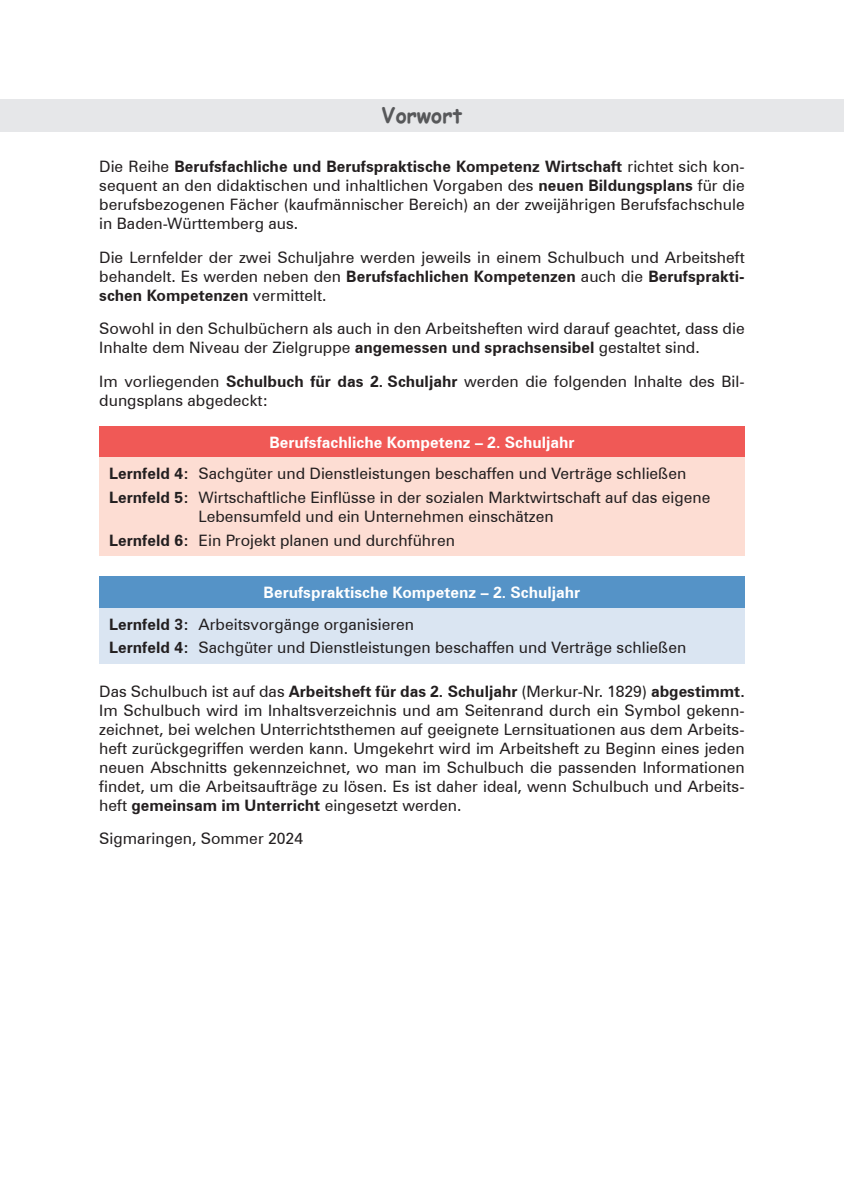
<style>
.page{position:relative;width:844px;height:1191px;background:#fff}
.page>*{position:absolute;margin:0;border:0;box-sizing:border-box;transform-origin:0 0}
.t1{font:700 21px "Comic Sans MS";color:#57585a}
.t2{font:15.75px/18.9px "Zurich BT";color:#231f20}
.t3{font:700 15.75px/31.8px "Zurich BT";color:#fff}
.s1{font-weight:700}
.s2{font-weight:700;color:#fff}
.s3{color:#231f20}
.s4{font-weight:400;color:#231f20}
</style>
<div class="page">
<div style="left:0;top:99px;width:843px;height:33px;background:#e6e7e9"></div>
<div style="left:99px;top:426px;width:645px;height:31px;background:#f05956"></div>
<div style="left:99px;top:457px;width:645px;height:99px;background:#fdddd3"></div>
<div style="left:99px;top:576px;width:645px;height:31px;background:#5593c7"></div>
<div style="left:99px;top:607px;width:645px;height:56px;background:#dae5f2"></div>
<h1 class="t1" style="left:381px;top:100px;width:82px">Vorwort</h1>
<p class="t2" style="left:99px;top:157px;width:646px;text-align:justify">Die Reihe <span class="s1">Berufsfachliche und Berufspraktische Kompetenz Wirtschaft</span> richtet sich kon&shy;sequent an den didaktischen und inhaltlichen Vorgaben des <span class="s1">neuen Bildungsplans</span> für die berufsbezogenen Fächer (kaufmännischer Bereich) an der zweijährigen Berufsfachschule in Baden-Württemberg aus.</p>
<p class="t2" style="left:99px;top:247px;width:646px;text-align:justify">Die Lernfelder der zwei Schuljahre werden jeweils in einem Schulbuch und Arbeitsheft behandelt. Es werden neben den <span class="s1">Berufsfachlichen Kompetenzen</span> auch die <span class="s1">Berufsprakti&shy;schen Kompetenzen</span> vermittelt.</p>
<p class="t2" style="left:99px;top:319px;width:646px">Sowohl in den Schulbüchern als auch in den Arbeitsheften wird darauf geachtet, dass die<br>Inhalte dem Niveau der Zielgruppe <span class="s1">angemessen und sprachsensibel</span> gestaltet sind.</p>
<p class="t2" style="left:99px;top:372px;width:646px">Im vorliegenden <span class="s1">Schulbuch für das 2. Schuljahr</span> werden die folgenden Inhalte des Bil&shy;dungsplans abgedeckt:</p>
<p class="t2" style="left:109px;top:426px;width:578px;line-height:31.8px;text-indent:160px"><span class="s2">Berufsfachliche Kompetenz – 2. Schuljahr<br></span><span class="s1">Lernfeld 4:</span> Sachgüter und Dienstleistungen beschaffen und Verträge schließen</p>
<p class="t2" style="left:198px;top:488px;width:513px;text-indent:-89px"><span class="s1">Lernfeld 5:</span> Wirtschaftliche Einflüsse in der sozialen Marktwirtschaft auf das eigene<br>Lebensumfeld und ein Unternehmen einschätzen</p>
<p class="t2" style="left:109px;top:531px;width:347px"><span class="s1">Lernfeld 6:</span> Ein Projekt planen und durchführen</p>
<p class="t3" style="left:109px;top:576px;width:472px;text-indent:154px">Berufspraktische Kompetenz – 2. Schuljahr<br><span class="s3">Lernfeld 3:</span> <span class="s4">Arbeitsvorgänge organisieren</span></p>
<p class="t2" style="left:109px;top:638px;width:578px"><span class="s1">Lernfeld 4:</span> Sachgüter und Dienstleistungen beschaffen und Verträge schließen</p>
<p class="t2" style="left:99px;top:682px;width:647px;text-align:justify">Das Schulbuch ist auf das <span class="s1">Arbeitsheft für das 2. Schuljahr</span> (Merkur-Nr. 1829) <span class="s1">abgestimmt.<br></span>Im Schulbuch wird im Inhaltsverzeichnis und am Seitenrand durch ein Symbol gekenn&shy;zeichnet, bei welchen Unterrichtsthemen auf geeignete Lernsituationen aus dem Arbeits&shy;heft zurückgegriffen werden kann. Umgekehrt wird im Arbeitsheft zu Beginn eines jeden neuen Abschnitts gekennzeichnet, wo man im Schulbuch die passenden Informationen findet, um die Arbeitsaufträge zu lösen. Es ist daher ideal, wenn Schulbuch und Arbeits&shy;heft <span class="s1">gemeinsam im Unterricht</span> eingesetzt werden.</p>
<p class="t2" style="left:99px;top:829px;width:205px">Sigmaringen, Sommer 2024</p>
</div>
